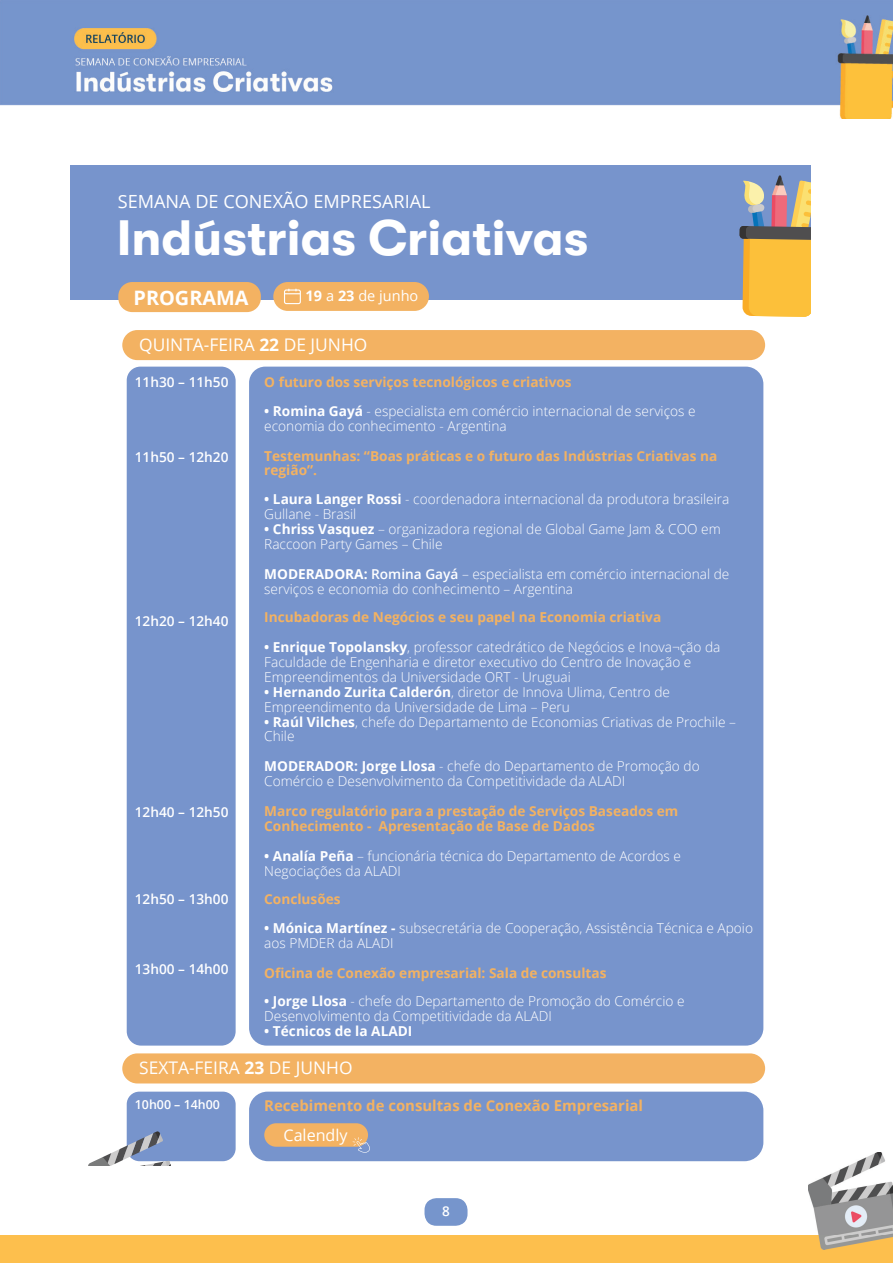
<style>
.page{position:relative;width:893px;height:1263px;background:#fff}
.page>*{position:absolute;margin:0;border:0;box-sizing:border-box;transform-origin:0 0}
.t1{font:700 49.65px "GT Walsheim Pro";color:#fff}
.t2{font:700 19.95px "Open Sans";color:#fff}
.t3{font:18.15px "Open Sans";color:#fff}
.t4{font:17.4px "Open Sans";color:#fff}
.t5{font:16.05px "Open Sans";color:#fff}
.t6{font:700 14.85px "Open Sans";color:#f3b262}
.t7{font:14.55px "Open Sans";color:#fff}
.t8{font:300 13.65px/14.9px "Open Sans";color:#fff}
.t9{font:700 13.65px/14.9px "Open Sans";color:#f3b262}
.t10{font:600 13.65px "Open Sans";color:#fff}
.t11{font:700 13.65px "Open Sans";color:#fff}
.t12{font:600 13.5px "Open Sans";color:#fff}
.t13{font:600 12.45px "Open Sans";color:#fff}
.s1{font-weight:700}
.s2{font-weight:600}
</style>
<div class="page">
<div style="left:424px;top:1198px;width:44px;height:28px;background:#7695cc;border-radius:12px"></div>
<div style="left:0;top:1235px;width:893px;height:28px;background:#fdbf4d"></div>
<img style="left:808px;top:1152px;width:85px;height:97px">
<img style="left:0;top:0;width:893px;height:119px">
<div style="left:127px;top:367px;width:109px;height:678px;background:#7794cc;border-radius:14px"></div>
<div style="left:249px;top:367px;width:514px;height:678px;background:#7794cc;border-radius:17px"></div>
<div style="left:122px;top:330px;width:643px;height:30px;background:#f3b262;border-radius:15px"></div>
<div style="left:70px;top:166px;width:740px;height:133px;background:#7794cc"></div>
<svg style="left:739px;top:175px;width:71px;height:142px"></svg>
<div style="left:273px;top:282px;width:156px;height:29px;background:#f3b262;border-radius:14px"></div>
<svg style="left:284px;top:289px;width:17px;height:15px"></svg>
<div style="left:118px;top:282px;width:143px;height:30px;background:#f3b262;border-radius:14px"></div>
<div style="left:127px;top:1092px;width:109px;height:69px;background:#7794cc;border-radius:13px"></div>
<div style="left:249px;top:1092px;width:514px;height:69px;background:#7794cc;border-radius:19px"></div>
<div style="left:122px;top:1053px;width:643px;height:30px;background:#f3b262;border-radius:15px"></div>
<div style="left:264px;top:1123px;width:104px;height:24px;background:#f3b262;border-radius:12px"></div>
<svg style="left:353px;top:1137px;width:17px;height:16px"></svg>
<svg style="left:88px;top:1131px;width:84px;height:35px"></svg>
<h3 class="t3" style="left:118px;top:189px;width:314px">SEMANA DE CONEXÃO EMPRESARIAL</h3>
<h1 class="t1" style="left:117px;top:210px;width:473px">Indústrias Criativas</h1>
<h2 class="t2" style="left:134px;top:283px;width:117px">PROGRAMA</h2>
<p class="t7" style="left:306px;top:286px;width:114px"><span class="s1">19</span> a <span class="s1">23</span> de junho</p>
<p class="t4" style="left:139px;top:333px;width:230px">QUINTA-FEIRA <span class="s1">22</span> DE JUNHO</p>
<p class="t10" style="left:135px;top:373px;width:95px">11h30 – 11h50</p>
<p class="t9" style="left:264px;top:374px;width:309px">O futuro dos serviços tecnológicos e criativos</p>
<p class="t8" style="left:264px;top:403px;width:433px"><span class="s1">• Romina Gayá</span> - especialista em comércio internacional de serviços e economia do conhecimento - Argentina</p>
<p class="t9" style="left:264px;top:448px;width:455px">Testemunhas: “Boas práticas e o futuro das Indústrias Criativas na região”.</p>
<p class="t8" style="left:264px;top:491px;width:467px"><span class="s1">• Laura Langer Rossi</span> - coordenadora internacional da produtora brasileira<br>Gullane - Brasil</p>
<p class="t8" style="left:264px;top:521px;width:458px"><span class="s1">• Chriss Vasquez</span> – organizadora regional de Global Game Jam &amp; COO em<br>Raccoon Party Games – Chile</p>
<p class="t8" style="left:264px;top:566px;width:467px"><span class="s1">MODERADORA:</span> <span class="s2">Romina Gayá</span> – especialista em comércio internacional de serviços e economia do conhecimento – Argentina</p>
<p class="t9" style="left:264px;top:609px;width:399px">Incubadoras de Negócios e seu papel na Economia criativa</p>
<p class="t8" style="left:264px;top:639px;width:458px"><span class="s1">• Enrique Topolansky</span>, professor catedrático de Negócios e Inova¬ção da<br>Faculdade de Engenharia e diretor executivo do Centro de Inovação e<br>Empreendimentos da Universidade ORT - Uruguai</p>
<p class="t8" style="left:264px;top:684px;width:407px"><span class="s1">• Hernando Zurita Calderón</span>, diretor de Innova Ulima, Centro de<br>Empreendimento da Universidade de Lima – Peru</p>
<p class="t8" style="left:264px;top:714px;width:473px"><span class="s1">• Raúl Vilches</span>, chefe do Departamento de Economias Criativas de Prochile –<br>Chile</p>
<p class="t8" style="left:264px;top:758px;width:437px"><span class="s1">MODERADOR: Jorge Llosa</span> - chefe do Departamento de Promoção do<br>Comércio e Desenvolvimento da Competitividade da ALADI</p>
<p class="t9" style="left:264px;top:803px;width:416px">Marco regulatório para a prestação de Serviços Baseados em<br>Conhecimento - Apresentação de Base de Dados</p>
<p class="t8" style="left:264px;top:848px;width:418px"><span class="s1">• Analía Peña</span> – funcionária técnica do Departamento de Acordos e<br>Negociações da ALADI</p>
<p class="t9" style="left:264px;top:891px;width:78px">Conclusões</p>
<p class="t8" style="left:264px;top:920px;width:490px"><span class="s1">• Mónica Martínez -</span> subsecretária de Cooperação, Assistência Técnica e Apoio aos PMDER da ALADI</p>
<p class="t9" style="left:264px;top:965px;width:344px">Oficina de Conexão empresarial: Sala de consultas</p>
<p class="t8" style="left:264px;top:993px;width:422px"><span class="s1">• Jorge Llosa</span> - chefe do Departamento de Promoção do Comércio e<br>Desenvolvimento da Competitividade da ALADI</p>
<p class="t11" style="left:264px;top:1021px;width:150px">• Técnicos de la ALADI</p>
<p class="t10" style="left:135px;top:447px;width:95px">11h50 – 12h20</p>
<p class="t10" style="left:135px;top:611px;width:95px">12h20 – 12h40</p>
<p class="t10" style="left:135px;top:803px;width:95px">12h40 – 12h50</p>
<p class="t10" style="left:135px;top:890px;width:95px">12h50 – 13h00</p>
<p class="t10" style="left:135px;top:959px;width:95px">13h00 – 14h00</p>
<p class="t4" style="left:139px;top:1056px;width:215px">SEXTA-FEIRA <span class="s1">23</span> DE JUNHO</p>
<p class="t13" style="left:135px;top:1096px;width:87px">10h00 – 14h00</p>
<p class="t6" style="left:264px;top:1095px;width:380px">Recebimento de consultas de Conexão Empresarial</p>
<p class="t5" style="left:283px;top:1124px;width:66px">Calendly</p>
<p class="t12" style="left:442px;top:1202px;width:9px">8</p>
</div>
